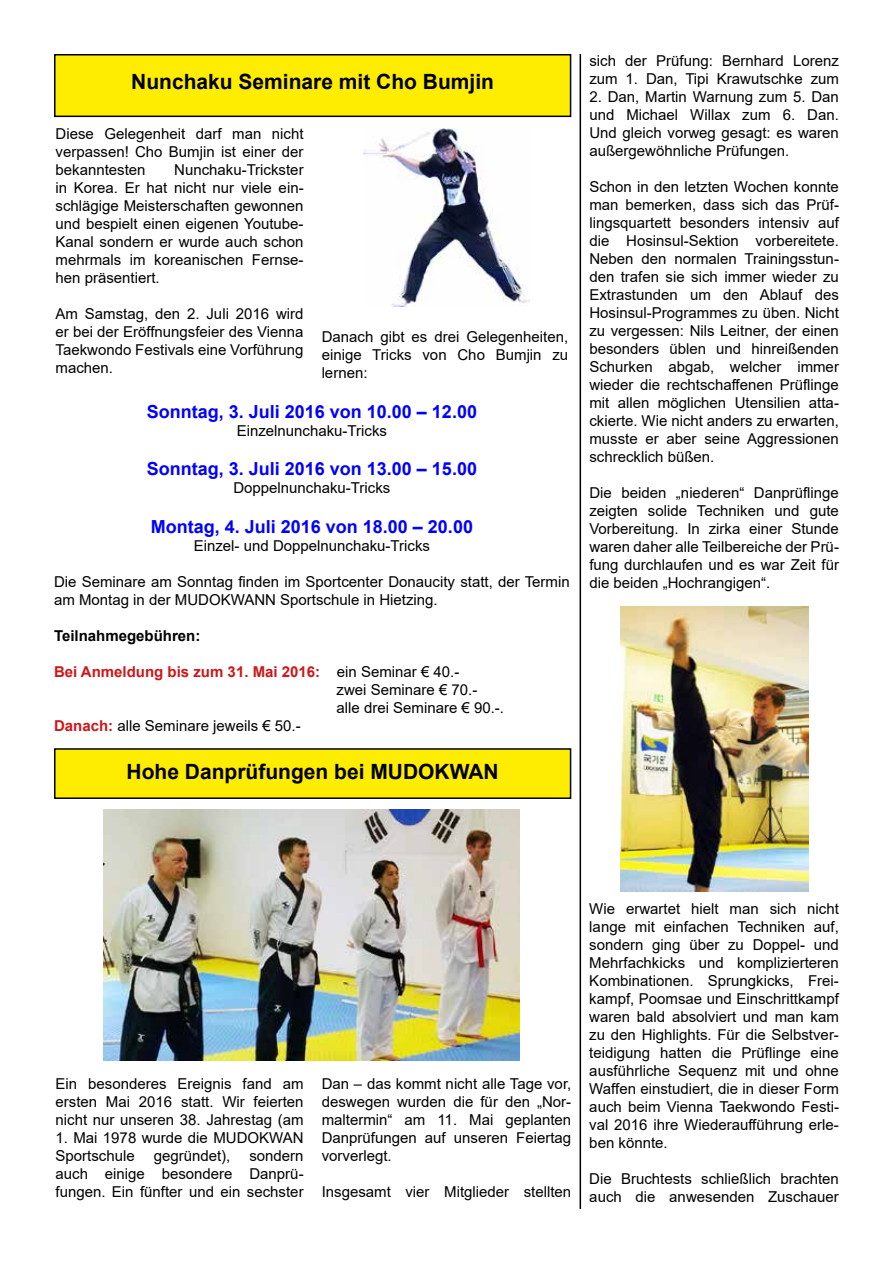
<style>
.page{position:relative;width:893px;height:1263px;background:#fff}
.page>*{position:absolute;margin:0;border:0;box-sizing:border-box;transform-origin:0 0}
.t1{font:700 21px "Arial";color:#000}
.t2{font:700 18px "Arial";color:#00f}
.t3{font:15px/18px "Arial";color:#000;text-align:justify}
.t4{font:700 15px "Arial";color:#cd171a}
.t5{font:700 15px "Arial";color:#000}
.s1{font-weight:400;color:#000}
.s2{font-weight:700;color:#cd171a}
</style>
<div class="page">
<div style="left:55px;top:749px;width:516px;height:49px;background:#ffed00"></div>
<div style="left:54px;top:748px;width:517px;height:51px;border:2px solid #000"></div>
<div style="left:55px;top:55px;width:516px;height:61px;background:#ffed00"></div>
<div style="left:54px;top:54px;width:517px;height:63px;border:2px solid #000"></div>
<img style="left:364px;top:128px;width:165px;height:178px">
<img style="left:104px;top:809px;width:415px;height:251px">
<img style="left:620px;top:607px;width:188px;height:284px">
<hr style="left:580px;top:54px;width:1px;height:1155px;background:#000">
<h1 class="t1" style="left:131px;top:67px;width:364px">Nunchaku Seminare mit Cho Bumjin</h1>
<p class="t3" style="left:56px;top:125px;width:250px">Diese Gelegenheit darf man nicht verpassen! Cho Bumjin ist einer der bekanntesten</p>
<p class="t3" style="left:56px;top:161px;width:250px;text-indent:119px">Nunchaku-Trickster in Korea. Er hat nicht nur viele ein&shy;schlägige Meisterschaften gewonnen und bespielt einen eigenen Youtube-Kanal sondern er wurde auch schon mehrmals im koreanischen Fernse&shy;hen präsentiert.</p>
<p class="t3" style="left:56px;top:305px;width:250px">Am Samstag, den 2. Juli 2016 wird er bei der Eröffnungsfeier des Vienna Taekwondo Festivals eine Vorführung machen.</p>
<p class="t3" style="left:322px;top:328px;width:248px">Danach gibt es drei Gelegenheiten, einige Tricks von Cho Bumjin zu lernen:</p>
<p class="t2" style="left:147px;top:399px;width:332px">Sonntag, 3. Juli 2016 von 10.00 – 12.00</p>
<p class="t3" style="left:237px;top:421px;width:152px">Einzelnunchaku-Tricks</p>
<p class="t2" style="left:147px;top:456px;width:332px">Sonntag, 3. Juli 2016 von 13.00 – 15.00</p>
<p class="t3" style="left:233px;top:479px;width:159px">Doppelnunchaku-Tricks</p>
<p class="t2" style="left:151px;top:514px;width:324px">Montag, 4. Juli 2016 von 18.00 – 20.00</p>
<p class="t3" style="left:194px;top:537px;width:238px">Einzel- und Doppelnunchaku-Tricks</p>
<p class="t3" style="left:54px;top:573px;width:517px">Die Seminare am Sonntag finden im Sportcenter Donaucity statt, der Termin am Montag in der MUDOKWANN Sportschule in Hietzing.</p>
<p class="t5" style="left:54px;top:625px;width:148px">Teilnahmegebühren:</p>
<p class="t4" style="left:54px;top:661px;width:407px">Bei Anmeldung bis zum 31. Mai 2016: <span class="s1">ein Seminar € 40.-</span></p>
<p class="t3" style="left:337px;top:681px;width:142px">zwei Seminare € 70.-</p>
<p class="t3" style="left:337px;top:699px;width:169px">alle drei Seminare € 90.-.</p>
<p class="t3" style="left:54px;top:717px;width:248px"><span class="s2">Danach:</span> alle Seminare jeweils € 50.-</p>
<h1 class="t1" style="left:127px;top:756px;width:374px">Hohe Danprüfungen bei MUDOKWAN</h1>
<p class="t3" style="left:589px;top:52px;width:251px">sich der Prüfung: Bernhard Lorenz zum 1. Dan, Tipi Krawutschke zum</p>
<p class="t3" style="left:589px;top:88px;width:251px">2. Dan, Martin Warnung zum 5. Dan und Michael Willax zum 6. Dan.<br>Und gleich vorweg gesagt: es waren außergewöhnliche Prüfungen.</p>
<p class="t3" style="left:589px;top:178px;width:251px">Schon in den letzten Wochen konnte man bemerken, dass sich das Prüf&shy;lingsquartett besonders intensiv auf die Hosinsul-Sektion vorbereitete.<br>Neben den normalen Trainingsstun&shy;den trafen sie sich immer wieder zu Extrastunden um den Ablauf des Hosinsul-Programmes zu üben. Nicht zu vergessen: Nils Leitner, der einen besonders üblen und hinreißenden Schurken abgab, welcher immer wieder die rechtschaffenen Prüflinge mit allen möglichen Utensilien atta&shy;ckierte. Wie nicht anders zu erwarten, musste er aber seine Aggressionen schrecklich büßen.</p>
<p class="t3" style="left:589px;top:484px;width:251px">Die beiden „niederen“ Danprüflinge zeigten solide Techniken und gute Vorbereitung. In zirka einer Stunde waren daher alle Teilbereiche der Prü&shy;fung durchlaufen und es war Zeit für die beiden „Hochrangigen“.</p>
<p class="t3" style="left:56px;top:1074px;width:250px">Ein besonderes Ereignis fand am ersten Mai 2016 statt. Wir feierten nicht nur unseren 38. Jahrestag (am</p>
<p class="t3" style="left:56px;top:1128px;width:250px">1. Mai 1978 wurde die MUDOKWAN<br>Sportschule</p>
<p class="t3" style="left:154px;top:1146px;width:78px">gegründet),</p>
<p class="t3" style="left:56px;top:1146px;width:250px;text-indent:194px">sondern auch einige besondere Danprü&shy;fungen. Ein fünfter und ein sechster</p>
<p class="t3" style="left:322px;top:1074px;width:251px">Dan – das kommt nicht alle Tage vor, deswegen wurden die für den „Nor&shy;maltermin“ am 11. Mai geplanten Danprüfungen auf unseren Feiertag vorverlegt.</p>
<p class="t3" style="left:322px;top:1182px;width:251px">Insgesamt vier Mitglieder stellten</p>
<p class="t3" style="left:589px;top:900px;width:251px">Wie erwartet hielt man sich nicht lange mit einfachen Techniken auf, sondern ging über zu Doppel- und Mehrfachkicks und komplizierteren Kombinationen. Sprungkicks, Frei&shy;kampf, Poomsae und Einschrittkampf waren bald absolviert und man kam zu den Highlights. Für die Selbstver&shy;teidigung hatten die Prüflinge eine ausführliche Sequenz mit und ohne Waffen einstudiert, die in dieser Form auch beim Vienna Taekwondo Festi&shy;val 2016 ihre Wiederaufführung erle&shy;ben könnte.</p>
<p class="t3" style="left:589px;top:1170px;width:251px">Die Bruchtests schließlich brachten auch die anwesenden Zuschauer</p>
</div>
